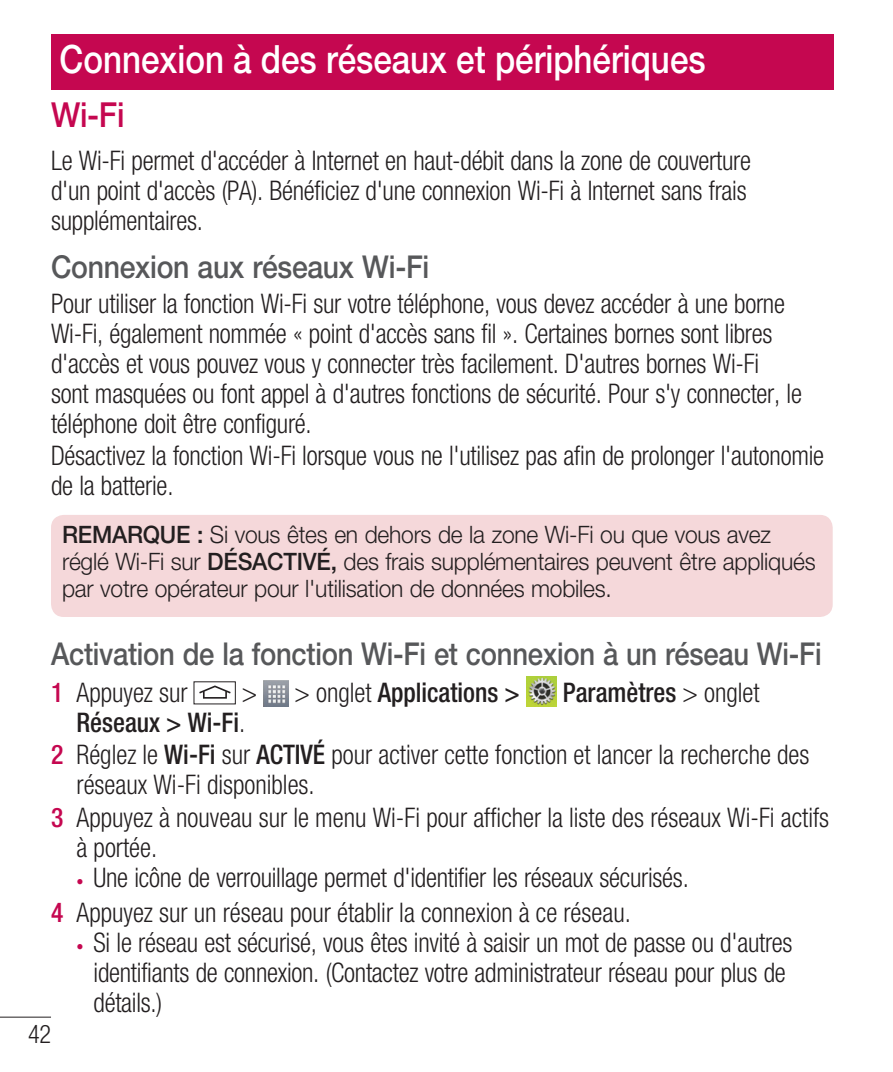
<style>
.page{position:relative;width:893px;height:1072px;background:#fff}
.page>*{position:absolute;margin:0;border:0;box-sizing:border-box;transform-origin:0 0}
.t1{font:500 39px "Helvetica Neue LT Pro";color:#fff;scale:.85 1}
.t2{font:500 34.5px "Helvetica Neue LT Pro";color:#c50750;scale:.9 1}
.t3{font:500 31.5px "Helvetica Neue LT Pro";letter-spacing:-.01em;color:#57585a;scale:.87 1}
.t4{font:500 31.5px "Helvetica Neue LT Pro";letter-spacing:-.01em;color:#57585a;scale:.9 1}
.t5{font:300 condensed 27px/30px "Helvetica Neue LT Pro";letter-spacing:-.01em;color:#231f20;scale:.95 1}
.t6{font:500 condensed 27px "Helvetica Neue LT Pro";color:#231f20;scale:.95 1}
.t7{font:300 condensed 25.5px "Helvetica Neue LT Pro";color:#231f20;scale:.95 1}
.t8{font:300 24px/27px "Helvetica Neue LT Pro";letter-spacing:-.01em;color:#231f20;scale:.95 1}
.s1{font-weight:500}
.s2{font-weight:500;color:#c50750}
.s3{font-weight:300}
</style>
<div class="page">
<hr style="left:0;top:1016px;width:51px;height:1px;background:#231f20">
<div style="left:51px;top:34px;width:782px;height:55px;background:#c50750"></div>
<div style="left:51px;top:515px;width:782px;height:102px;background:#f5d8da;border-radius:13px"></div>
<svg style="left:199px;top:685px;width:32px;height:14px"></svg>
<img style="left:263px;top:680px;width:26px;height:26px">
<img style="left:526px;top:677px;width:31px;height:29px">
<h1 class="t1" style="left:60px;top:45px;width:762px">Connexion à des réseaux et périphériques</h1>
<p class="t2" style="left:51px;top:102px;width:83px">Wi-Fi</p>
<p class="t5" style="left:51px;top:148px;width:738px">Le Wi-Fi permet d'accéder à Internet en haut-débit dans la zone de couverture d'un point d'accès (PA). Bénéficiez d'une connexion Wi-Fi à Internet sans frais supplémentaires.</p>
<p class="t4" style="left:51px;top:256px;width:422px">Connexion aux réseaux Wi-Fi</p>
<p class="t5" style="left:51px;top:291px;width:792px">Pour utiliser la fonction Wi-Fi sur votre téléphone, vous devez accéder à une borne Wi-Fi, également nommée « point d'accès sans fil ». Certaines bornes sont libres d'accès et vous pouvez vous y connecter très facilement. D'autres bornes Wi-Fi sont masquées ou font appel à d'autres fonctions de sécurité. Pour s'y connecter, le téléphone doit être configuré.</p>
<p class="t5" style="left:51px;top:443px;width:815px">Désactivez la fonction Wi-Fi lorsque vous ne l'utilisez pas afin de prolonger l'autonomie de la batterie.</p>
<p class="t8" style="left:62px;top:523px;width:795px"><span class="s1">REMARQUE :</span> Si vous êtes en dehors de la zone Wi-Fi ou que vous avez réglé Wi-Fi sur <span class="s1">DÉSACTIVÉ,</span> des frais supplémentaires peuvent être appliqués par votre opérateur pour l'utilisation de données mobiles.</p>
<p class="t3" style="left:51px;top:642px;width:887px">Activation de la fonction Wi-Fi et connexion à un réseau Wi-Fi</p>
<p class="t5" style="left:51px;top:680px;width:145px"><span class="s2">1</span> Appuyez sur</p>
<p class="t6" style="left:242px;top:682px;width:294px"><span class="s3">&gt; &gt; onglet</span> Applications &gt;</p>
<p class="t6" style="left:563px;top:682px;width:209px">Paramètres <span class="s3">&gt; onglet</span></p>
<p class="t5" style="left:51px;top:708px;width:800px;line-height:32.7px;text-indent:26px"><span class="s1">Réseaux &gt; Wi-Fi</span>.<br><span class="s2">2</span> Réglez le <span class="s1">Wi-Fi</span> sur <span class="s1">ACTIVÉ</span> pour activer cette fonction et lancer la recherche des</p>
<p class="t5" style="left:51px;top:771px;width:821px;line-height:32.7px;text-indent:26px">réseaux Wi-Fi disponibles.<br><span class="s2">3</span> Appuyez à nouveau sur le menu Wi-Fi pour afficher la liste des réseaux Wi-Fi actifs</p>
<p class="t5" style="left:94px;top:835px;width:628px;text-indent:-17px">à portée.<br>Une icône de verrouillage permet d'identifier les réseaux sécurisés.</p>
<p class="t5" style="left:94px;top:900px;width:737px;text-indent:-43px"><span class="s2">4</span> Appuyez sur un réseau pour établir la connexion à ce réseau.<br>Si le réseau est sécurisé, vous êtes invité à saisir un mot de passe ou d'autres identifiants de connexion. (Contactez votre administrateur réseau pour plus de détails.)</p>
<p class="t7" style="left:28px;top:1025px;width:26px">42</p>
</div>
